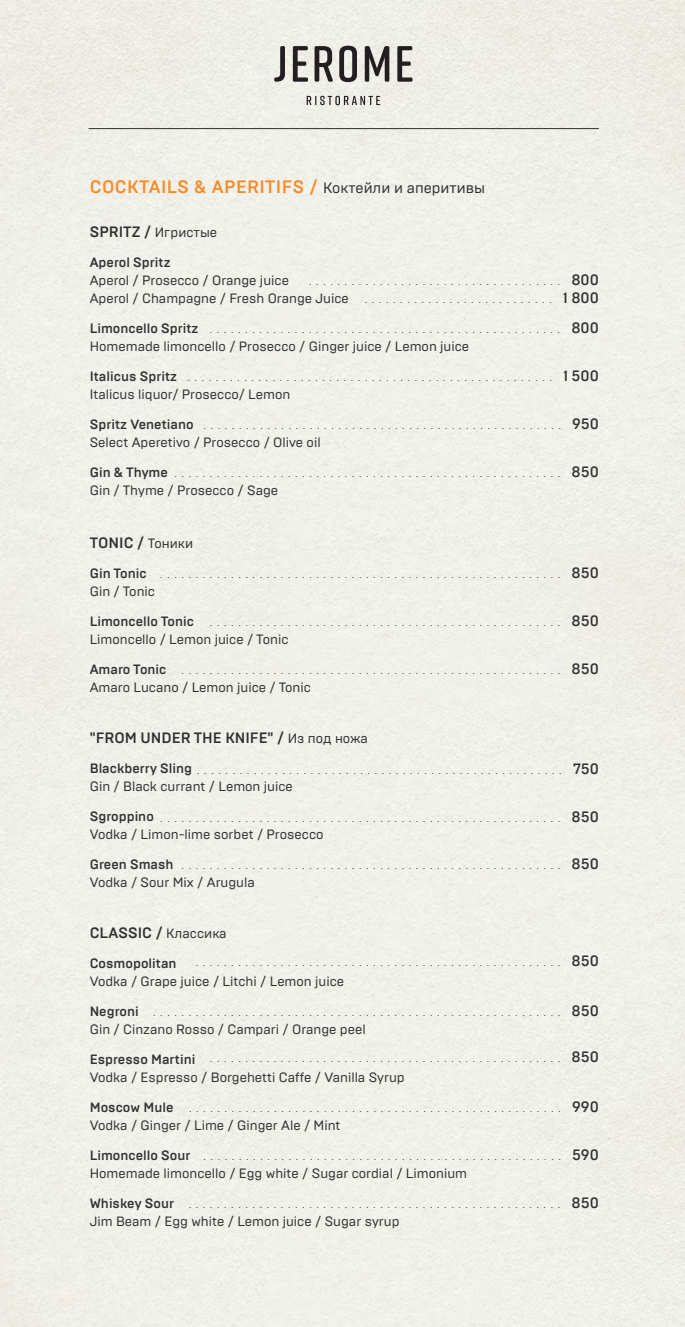
<style>
.page{position:relative;width:685px;height:1327px;background:#f0f0e9}
.page>*{position:absolute;margin:0;border:0;box-sizing:border-box;transform-origin:0 0}
.t1{font:500 18px "Brutal Type";letter-spacing:.025em;color:#f68b29}
.t2{font:500 15px "Brutal Type";color:#312f30}
.t3{font:13.5px/18px "Brutal Type";color:#312f30}
.t4{font:500 13.5px "Brutal Type";color:#312f30}
.t5{font:300 7.5px "Brutal Type";color:#312f30;scale:2 1}
.s1{font-weight:400;font-size:15px;color:#312f30}
.s2{font-weight:500;font-size:15px}
.s3{font-weight:400;font-size:13.5px}
</style>
<div class="page">
<svg style="left:274px;top:46px;width:11px;height:36px"></svg>
<svg style="left:293px;top:46px;width:15px;height:36px"></svg>
<svg style="left:314px;top:46px;width:19px;height:36px"></svg>
<svg style="left:339px;top:46px;width:18px;height:36px"></svg>
<svg style="left:365px;top:46px;width:24px;height:36px"></svg>
<svg style="left:397px;top:46px;width:15px;height:36px"></svg>
<svg style="left:306px;top:96px;width:74px;height:9px"></svg>
<hr style="left:88px;top:128px;width:510px;height:1px;background:#312f30">
<h1 class="t1" style="left:90px;top:176px;width:397px">COCKTAILS &amp; APERITIFS / <span class="s1">Коктейли и аперитивы</span></h1>
<h3 class="t3" style="left:90px;top:223px;width:129px"><span class="s2">SPRITZ /</span> Игристые</h3>
<h3 class="t4" style="left:90px;top:254px;width:83px">Aperol Spritz</h3>
<h3 class="t3" style="left:90px;top:271px;width:261px">Aperol / Prosecco / Orange juice<br>Aperol / Champagne / Fresh Orange Juice</h3>
<h3 class="t4" style="left:90px;top:320px;width:110px">Limoncello Spritz</h3>
<h3 class="t3" style="left:90px;top:337px;width:381px">Homemade limoncello / Prosecco / Ginger juice / Lemon juice</h3>
<h3 class="t4" style="left:90px;top:368px;width:89px">Italicus Spritz</h3>
<h3 class="t3" style="left:90px;top:385px;width:202px">Italicus liquor/ Prosecco/ Lemon</h3>
<h3 class="t4" style="left:90px;top:416px;width:105px">Spritz Venetiano</h3>
<h3 class="t3" style="left:90px;top:433px;width:232px">Seleсt Aperetivo / Prosecco / Olive oil</h3>
<h3 class="t4" style="left:90px;top:464px;width:80px">Gin &amp; Thyme</h3>
<h3 class="t3" style="left:90px;top:481px;width:190px">Gin / Thyme / Prosecco / Sage</h3>
<p class="t5" style="left:309px;top:278px;width:146px">. . . . . . . . . . . . . . . . . . . . . . . . . . . . . . . . . . . . <span class="s2">800</span></p>
<p class="t5" style="left:364px;top:296px;width:119px">. . . . . . . . . . . . . . . . . . . . . . . . . . . <span class="s2">1 800</span></p>
<p class="t5" style="left:209px;top:326px;width:196px">. . . . . . . . . . . . . . . . . . . . . . . . . . . . . . . . . . . . . . . . . . . . . . . . . . <span class="s2">800</span></p>
<p class="t5" style="left:187px;top:374px;width:207px">. . . . . . . . . . . . . . . . . . . . . . . . . . . . . . . . . . . . . . . . . . . . . . . . . . . . <span class="s2">1 500</span></p>
<p class="t5" style="left:203px;top:422px;width:199px">. . . . . . . . . . . . . . . . . . . . . . . . . . . . . . . . . . . . . . . . . . . . . . . . . . . <span class="s2">950</span></p>
<p class="t5" style="left:174px;top:470px;width:214px">. . . . . . . . . . . . . . . . . . . . . . . . . . . . . . . . . . . . . . . . . . . . . . . . . . . . . . . <span class="s2">850</span></p>
<h2 class="t2" style="left:90px;top:533px;width:105px">TONIC / <span class="s3">Тоники</span></h2>
<h3 class="t4" style="left:90px;top:565px;width:58px">Gin Tonic</h3>
<p class="t5" style="left:160px;top:570px;width:221px">. . . . . . . . . . . . . . . . . . . . . . . . . . . . . . . . . . . . . . . . . . . . . . . . . . . . . . . . . <span class="s2">850</span></p>
<h3 class="t3" style="left:90px;top:582px;width:67px">Gin / Tonic</h3>
<h3 class="t4" style="left:90px;top:613px;width:106px">Limoncello Tonic</h3>
<h3 class="t3" style="left:90px;top:630px;width:200px">Limoncello / Lemon juice / Tonic</h3>
<h3 class="t4" style="left:90px;top:661px;width:78px">Amaro Tonic</h3>
<h3 class="t3" style="left:90px;top:678px;width:223px">Amaro Lucano / Lemon juice / Tonic</h3>
<p class="t5" style="left:210px;top:618px;width:196px">. . . . . . . . . . . . . . . . . . . . . . . . . . . . . . . . . . . . . . . . . . . . . . . . . . <span class="s2">850</span></p>
<p class="t5" style="left:181px;top:666px;width:210px">. . . . . . . . . . . . . . . . . . . . . . . . . . . . . . . . . . . . . . . . . . . . . . . . . . . . . . <span class="s2">850</span></p>
<h2 class="t2" style="left:90px;top:728px;width:280px">"FROM UNDER THE KNIFE" / <span class="s3">Из под ножа</span></h2>
<h3 class="t4" style="left:90px;top:760px;width:104px">Blackberry Sling</h3>
<h3 class="t3" style="left:90px;top:777px;width:205px">Gin / Black currant / Lemon juice</h3>
<h3 class="t4" style="left:90px;top:808px;width:66px">Sgroppino</h3>
<h3 class="t3" style="left:90px;top:825px;width:235px">Vodka / Limon-lime sorbet / Prosecco</h3>
<h3 class="t4" style="left:90px;top:856px;width:85px">Green Smash</h3>
<h3 class="t3" style="left:90px;top:873px;width:167px">Vodka / Sour Mix / Arugula</h3>
<p class="t5" style="left:197px;top:767px;width:202px">. . . . . . . . . . . . . . . . . . . . . . . . . . . . . . . . . . . . . . . . . . . . . . . . . . . . <span class="s2">750</span></p>
<p class="t5" style="left:160px;top:815px;width:221px">. . . . . . . . . . . . . . . . . . . . . . . . . . . . . . . . . . . . . . . . . . . . . . . . . . . . . . . . . <span class="s2">850</span></p>
<p class="t5" style="left:181px;top:861px;width:210px">. . . . . . . . . . . . . . . . . . . . . . . . . . . . . . . . . . . . . . . . . . . . . . . . . . . . . . <span class="s2">850</span></p>
<h2 class="t2" style="left:90px;top:923px;width:138px">CLASSIC / <span class="s3">Классика</span></h2>
<h3 class="t4" style="left:90px;top:955px;width:88px">Cosmopolitan</h3>
<p class="t5" style="left:195px;top:959px;width:203px">. . . . . . . . . . . . . . . . . . . . . . . . . . . . . . . . . . . . . . . . . . . . . . . . . . . . <span class="s2">850</span></p>
<h3 class="t3" style="left:90px;top:972px;width:256px">Vodka / Grape juice / Litchi / Lemon juice</h3>
<h3 class="t4" style="left:90px;top:1003px;width:51px">Negroni</h3>
<h3 class="t3" style="left:90px;top:1020px;width:277px">Gin / Cinzano Rosso / Campari / Orange peel</h3>
<h3 class="t4" style="left:90px;top:1051px;width:107px">Espresso Martini</h3>
<h3 class="t3" style="left:90px;top:1068px;width:316px">Vodka / Espresso / Borgehetti Caffe / Vanilla Syrup</h3>
<h3 class="t4" style="left:90px;top:1099px;width:85px">Moscow Mule</h3>
<h3 class="t3" style="left:90px;top:1116px;width:252px">Vodka / Ginger / Lime / Ginger Ale / Mint</h3>
<h3 class="t4" style="left:90px;top:1147px;width:102px">Limoncello Sour</h3>
<h3 class="t3" style="left:90px;top:1164px;width:379px">Homemade limoncello / Egg white / Sugar cordial / Limonium</h3>
<h3 class="t4" style="left:90px;top:1195px;width:86px">Whiskey Sour</h3>
<h3 class="t3" style="left:90px;top:1212px;width:311px">Jim Beam / Egg white / Lemon juice / Sugar syrup</h3>
<p class="t5" style="left:153px;top:1008px;width:224px">. . . . . . . . . . . . . . . . . . . . . . . . . . . . . . . . . . . . . . . . . . . . . . . . . . . . . . . . . . <span class="s2">850</span></p>
<p class="t5" style="left:210px;top:1055px;width:196px">. . . . . . . . . . . . . . . . . . . . . . . . . . . . . . . . . . . . . . . . . . . . . . . . . . <span class="s2">850</span></p>
<p class="t5" style="left:189px;top:1104px;width:206px">. . . . . . . . . . . . . . . . . . . . . . . . . . . . . . . . . . . . . . . . . . . . . . . . . . . . . <span class="s2">990</span></p>
<p class="t5" style="left:203px;top:1152px;width:199px">. . . . . . . . . . . . . . . . . . . . . . . . . . . . . . . . . . . . . . . . . . . . . . . . . . . <span class="s2">590</span></p>
<p class="t5" style="left:188px;top:1200px;width:207px">. . . . . . . . . . . . . . . . . . . . . . . . . . . . . . . . . . . . . . . . . . . . . . . . . . . . . <span class="s2">850</span></p>
</div>
